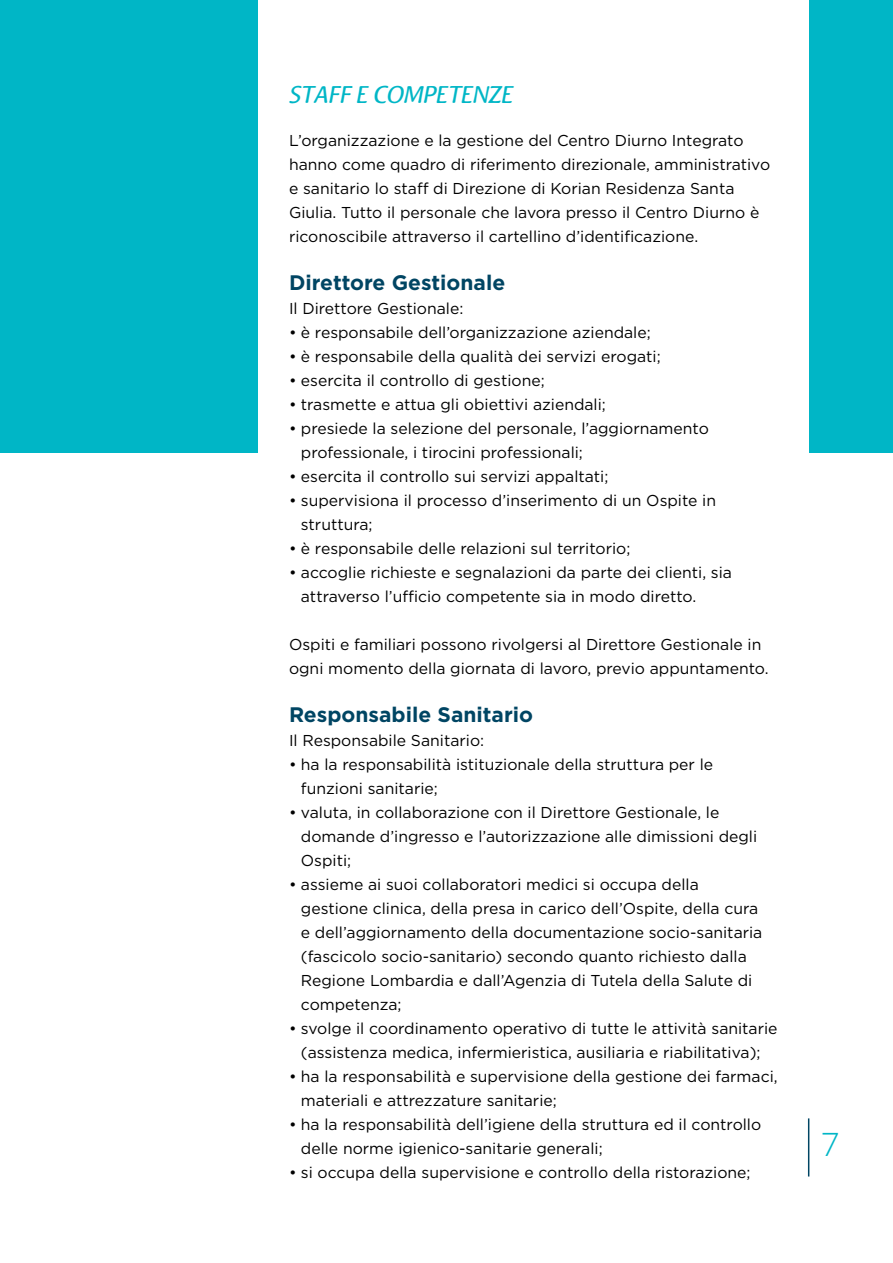
<style>
.page{position:relative;width:893px;height:1263px;background:#fff}
.page>*{position:absolute;margin:0;border:0;box-sizing:border-box;transform-origin:0 0}
.t1{font:300 33px "Gotham";color:#00b6c6}
.t2{font:24px "Raspoutine Classic";color:#00b6c6}
.t3{font:700 21px "Gotham";color:#004563}
.t4{font:15.75px/24px "Gotham";color:#000}
</style>
<div class="page">
<div style="left:0;top:0;width:893px;height:453px;background:#00b6c6"></div>
<div style="left:258px;top:0;width:551px;height:493px;background:#fff"></div>
<hr style="left:808px;top:1118px;width:1px;height:58px;background:#004563">
<h2 class="t2" style="left:289px;top:81px;width:113px">STAFF E COMPETENZE</h2>
<p class="t4" style="left:289px;top:128px;width:483px">L’organizzazione e la gestione del Centro Diurno Integrato hanno come quadro di riferimento direzionale, amministrativo e sanitario lo staff di Direzione di Korian Residenza Santa Giulia. Tutto il personale che lavora presso il Centro Diurno è riconoscibile attraverso il cartellino d’identificazione.</p>
<h3 class="t3" style="left:289px;top:268px;width:218px">Direttore Gestionale</h3>
<p class="t4" style="left:289px;top:296px;width:176px">Il Direttore Gestionale:</p>
<p class="t4" style="left:289px;top:320px;width:363px">• è responsabile dell’organizzazione aziendale;</p>
<p class="t4" style="left:289px;top:344px;width:373px">• è responsabile della qualità dei servizi erogati;</p>
<p class="t4" style="left:289px;top:368px;width:257px">• esercita il controllo di gestione;</p>
<p class="t4" style="left:289px;top:392px;width:318px">• trasmette e attua gli obiettivi aziendali;</p>
<p class="t4" style="left:301px;top:416px;width:409px;text-indent:-12px">• presiede la selezione del personale, l’aggiornamento professionale, i tirocini professionali;</p>
<p class="t4" style="left:289px;top:464px;width:321px">• esercita il controllo sui servizi appaltati;</p>
<p class="t4" style="left:301px;top:488px;width:417px;text-indent:-12px">• supervisiona il processo d’inserimento di un Ospite in struttura;</p>
<p class="t4" style="left:289px;top:536px;width:343px">• è responsabile delle relazioni sul territorio;</p>
<p class="t4" style="left:301px;top:560px;width:433px;text-indent:-12px">• accoglie richieste e segnalazioni da parte dei clienti, sia attraverso l’ufficio competente sia in modo diretto.</p>
<p class="t4" style="left:289px;top:632px;width:481px">Ospiti e familiari possono rivolgersi al Direttore Gestionale in ogni momento della giornata di lavoro, previo appuntamento.</p>
<h3 class="t3" style="left:289px;top:700px;width:246px">Responsabile Sanitario</h3>
<p class="t4" style="left:289px;top:728px;width:197px">Il Responsabile Sanitario:</p>
<p class="t4" style="left:301px;top:752px;width:414px;text-indent:-12px">• ha la responsabilità istituzionale della struttura per le funzioni sanitarie;</p>
<p class="t4" style="left:301px;top:800px;width:458px;text-indent:-12px">• valuta, in collaborazione con il Direttore Gestionale, le domande d’ingresso e l’autorizzazione alle dimissioni degli<br>Ospiti;</p>
<p class="t4" style="left:301px;top:872px;width:463px;text-indent:-12px">• assieme ai suoi collaboratori medici si occupa della gestione clinica, della presa in carico dell’Ospite, della cura e dell’aggiornamento della documentazione socio-sanitaria (fascicolo socio-sanitario) secondo quanto richiesto dalla Regione Lombardia e dall’Agenzia di Tutela della Salute di competenza;</p>
<p class="t4" style="left:289px;top:1016px;width:490px;text-align:center">• svolge il coordinamento operativo di tutte le attività sanitarie (assistenza medica, infermieristica, ausiliaria e riabilitativa);</p>
<p class="t4" style="left:301px;top:1064px;width:478px;text-indent:-12px">• ha la responsabilità e supervisione della gestione dei farmaci, materiali e attrezzature sanitarie;</p>
<p class="t4" style="left:301px;top:1112px;width:462px;text-indent:-12px">• ha la responsabilità dell’igiene della struttura ed il controllo delle norme igienico-sanitarie generali;</p>
<p class="t4" style="left:289px;top:1160px;width:463px">• si occupa della supervisione e controllo della ristorazione;</p>
<h1 class="t1" style="left:821px;top:1123px;width:21px">7</h1>
</div>
